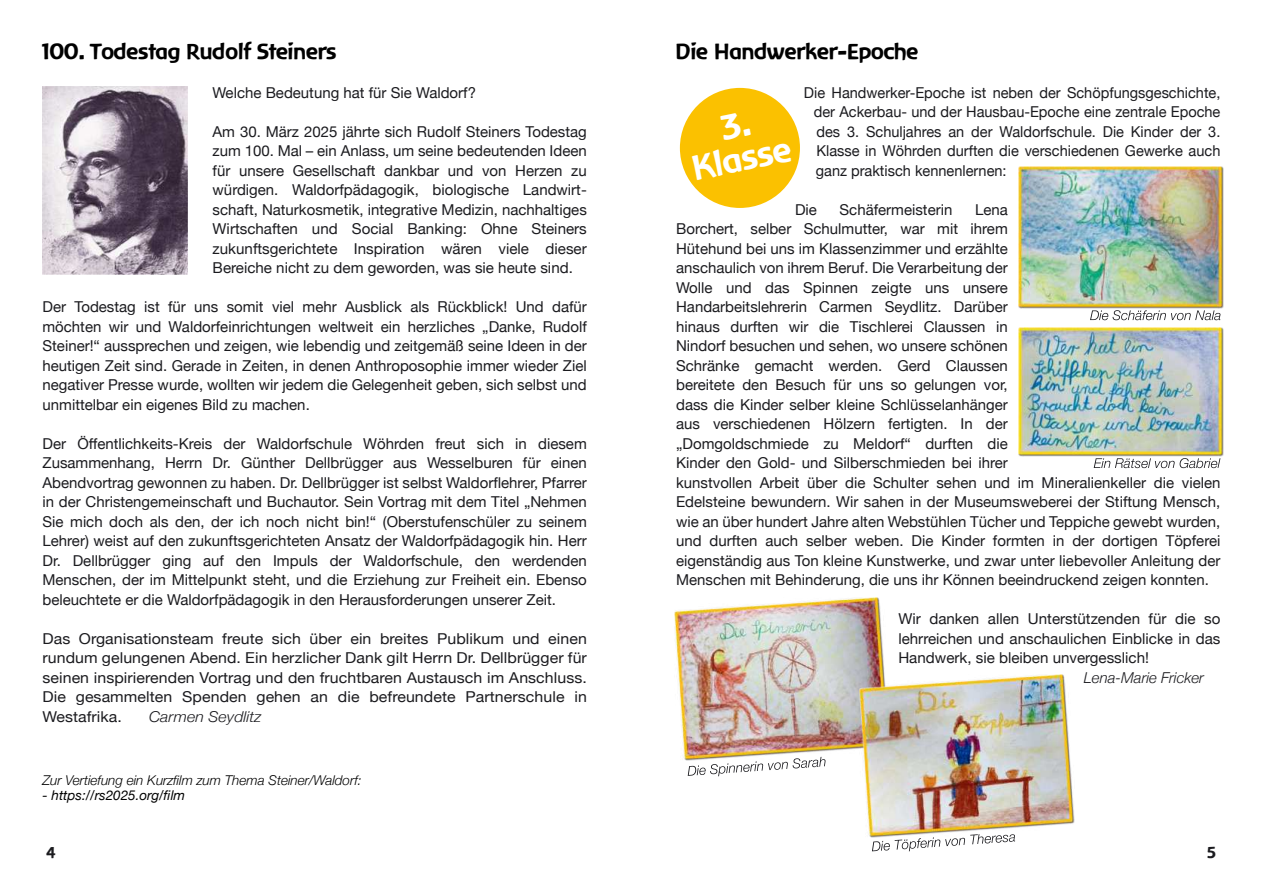
<style>
.page{position:relative;width:1263px;height:893px;background:#fff}
.page>*{position:absolute;margin:0;border:0;box-sizing:border-box;transform-origin:0 0}
.t1{font:33px/33.5px "Baar Zeitgeist";color:#fff;text-align:center}
.t2{font:21px "Baar Zeitgeist";color:#000}
.t3{font:15px/19.5px "Helvetica Neue";color:#1b1b1f;text-align:justify}
.t4{font:15px/19.5px "Helvetica Neue";color:#1b1b1f;text-align:justify;scale:1.06 1}
.t5{font:italic 300 15px "Helvetica Neue";color:#1b1b1f}
.t6{font:italic 300 15px "Helvetica Neue";color:#1b1b1f;scale:1.06 1}
.t7{font:15px "Baar Zeitgeist";color:#1b1b1f}
.t8{font:italic 300 13.5px "Helvetica Neue";color:#000}
.t9{font:italic 13.5px "Helvetica Neue";color:#000}
</style>
<div class="page">
<img style="left:43px;top:87px;width:144px;height:187px">
<img style="left:674px;top:597px;width:211px;height:164px">
<img style="left:860px;top:674px;width:214px;height:164px">
<div style="left:672px;top:80px;width:135px;height:135px;background:#fbc100;border:8px solid #fff;border-radius:50%"></div>
<img style="left:1018px;top:328px;width:206px;height:128px">
<img style="left:1018px;top:167px;width:206px;height:141px">
<svg style="left:872px;top:834px;width:143px;height:17px"></svg>
<svg style="left:1090px;top:310px;width:130px;height:10px"></svg>
<svg style="left:1094px;top:458px;width:126px;height:10px"></svg>
<svg style="left:688px;top:757px;width:137px;height:19px"></svg>
<h2 class="t2" style="left:42px;top:38px;width:296px">100. Todestag Rudolf Steiners</h2>
<p class="t3" style="left:213px;top:83px;width:265px">Welche Bedeutung hat für Sie Waldorf?</p>
<p class="t3" style="left:213px;top:122px;width:376px">Am 30. März 2025 jährte sich Rudolf Steiners Todestag zum 100. Mal – ein Anlass, um seine bedeutenden Ideen für unsere Gesellschaft dankbar und von Herzen zu würdigen. Waldorfpädagogik, biologische Landwirt&shy;schaft, Naturkosmetik, integrative Medizin, nachhaltiges Wirtschaften und Social Banking: Ohne Steiners zukunftsgerichtete Inspiration wären viele dieser Bereiche nicht zu dem geworden, was sie heute sind.</p>
<p class="t3" style="left:43px;top:298px;width:546px">Der Todestag ist für uns somit viel mehr Ausblick als Rückblick! Und dafür möchten wir und Waldorfeinrichtungen weltweit ein herzliches „Danke, Rudolf Steiner!“ aussprechen und zeigen, wie lebendig und zeitgemäß seine Ideen in der heutigen Zeit sind. Gerade in Zeiten, in denen Anthroposophie immer wieder Ziel negativer Presse wurde, wollten wir jedem die Gelegenheit geben, sich selbst und unmittelbar ein eigenes Bild zu machen.</p>
<p class="t3" style="left:43px;top:434px;width:546px">Der Ö昀昀entlichkeits-Kreis der Waldorfschule Wöhrden freut sich in diesem Zusammenhang, Herrn Dr. Günther Dellbrügger aus Wesselburen für einen Abendvortrag gewonnen zu haben. Dr. Dellbrügger ist selbst Waldor昀氀ehrer, Pfarrer in der Christengemeinschaft und Buchautor. Sein Vortrag mit dem Titel „Nehmen Sie mich doch als den, der ich noch nicht bin!“ (Oberstufenschüler zu seinem Lehrer) weist auf den zukunftsgerichteten Ansatz der Waldorfpädagogik hin. Herr Dr. Dellbrügger ging auf den Impuls der Waldorfschule, den werdenden Menschen, der im Mittelpunkt steht, und die Erziehung zur Freiheit ein. Ebenso beleuchtete er die Waldorfpädagogik in den Herausforderungen unserer Zeit.</p>
<p class="t4" style="left:43px;top:629px;width:515px">Das Organisationsteam freute sich über ein breites Publikum und einen rundum gelungenen Abend. Ein herzlicher Dank gilt Herrn Dr. Dellbrügger für seinen inspirierenden Vortrag und den fruchtbaren Austausch im Anschluss.<br>Die gesammelten Spenden gehen an die befreundete Partnerschule in Westafrika.</p>
<p class="t6" style="left:149px;top:704px;width:107px">Carmen Seydlitz</p>
<p class="t8" style="left:43px;top:769px;width:321px">Zur Vertiefung ein Kurz昀椀lm zum Thema Steiner/Waldorf:</p>
<p class="t9" style="left:43px;top:785px;width:144px">- https://rs2025.org/昀椀lm</p>
<h2 class="t2" style="left:676px;top:38px;width:244px">Die Handwerker-Epoche</h2>
<p class="t3" style="left:814px;top:83px;width:408px;text-indent:-10px">Die Handwerker-Epoche ist neben der Schöpfungsgeschichte, der Ackerbau- und der Hausbau-Epoche eine zentrale Epoche des 3. Schuljahres an der Waldorfschule. Die Kinder der 3.<br>Klasse in Wöhrden durften die verschiedenen Gewerke auch ganz praktisch kennenlernen:</p>
<p class="t3" style="left:795px;top:200px;width:23px">Die</p>
<p class="t3" style="left:839px;top:200px;width:114px">Schäfermeisterin</p>
<h1 class="t1" style="left:684px;top:118px;width:101px;rotate:-11deg">3.<br>Klasse</h1>
<p class="t3" style="left:676px;top:200px;width:546px;text-align:left;text-indent:299px">Lena<br>Borchert, selber Schulmutter, war mit ihrem<br>Hütehund bei uns im Klassenzimmer und erzählte<br>anschaulich von ihrem Beruf. Die Verarbeitung der<br>Wolle und das Spinnen zeigte uns unsere<br>Handarbeitslehrerin Carmen Seydlitz. Darüber<br>hinaus durften wir die Tischlerei Claussen in<br>Nindorf besuchen und sehen, wo unsere schönen<br>Schränke gemacht werden. Gerd Claussen<br>bereitete den Besuch für uns so gelungen vor,<br>dass die Kinder selber kleine Schlüsselanhänger<br>aus verschiedenen Hölzern fertigten. In der<br>„Domgoldschmiede zu Meldorf“ durften die<br>Kinder den Gold- und Silberschmieden bei ihrer<br>kunstvollen Arbeit über die Schulter sehen und im Mineralienkeller die vielen Edelsteine bewundern. Wir sahen in der Museumsweberei der Stiftung Mensch, wie an über hundert Jahre alten Webstühlen Tücher und Teppiche gewebt wurden, und durften auch selber weben. Die Kinder formten in der dortigen Töpferei eigenständig aus Ton kleine Kunstwerke, und zwar unter liebevoller Anleitung der Menschen mit Behinderung, die uns ihr Können beeindruckend zeigen konnten.</p>
<p class="t3" style="left:898px;top:610px;width:324px">Wir danken allen Unterstützenden für die so lehrreichen und anschaulichen Einblicke in das Handwerk, sie bleiben unvergesslich!</p>
<p class="t5" style="left:1084px;top:665px;width:122px">Lena-Marie Fricker</p>
<p class="t7" style="left:47px;top:843px;width:10px">4</p>
<p class="t7" style="left:1207px;top:843px;width:10px">5</p>
</div>
